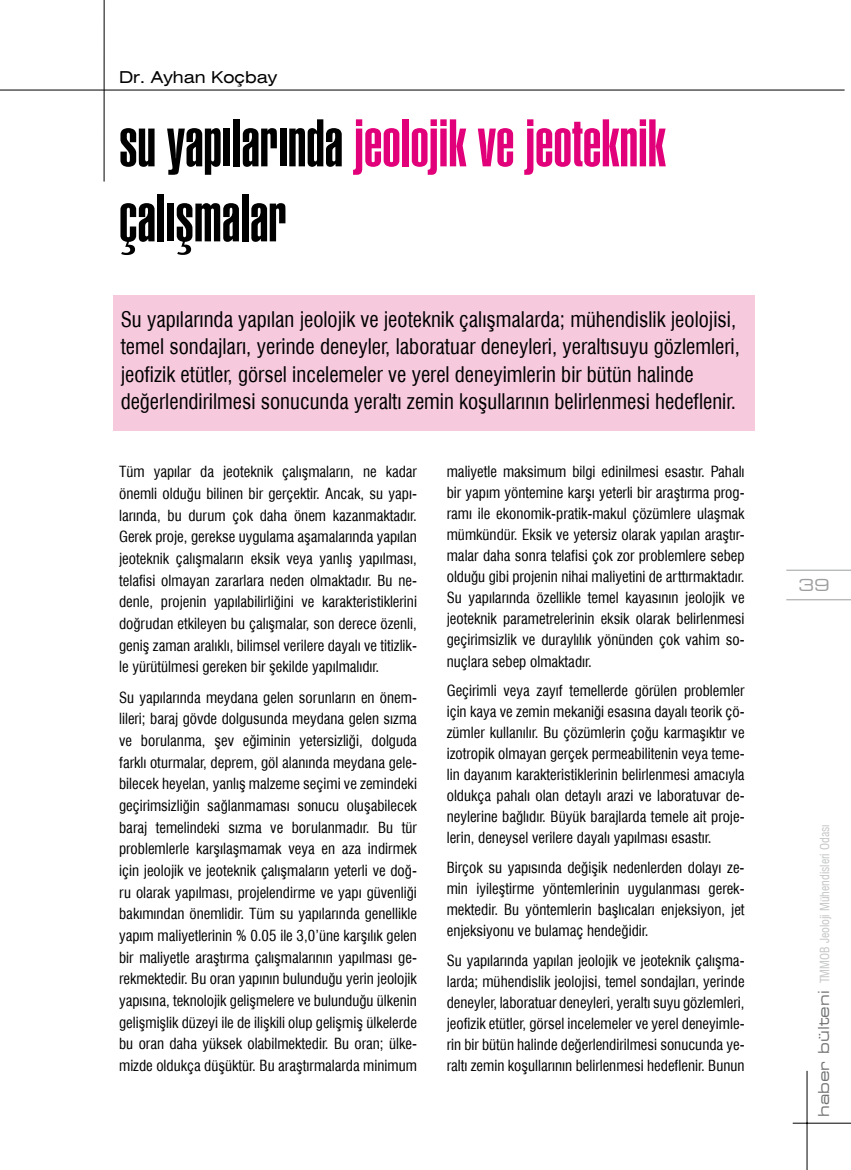
<style>
.page{position:relative;width:851px;height:1170px;background:#fff}
.page>*{position:absolute;margin:0;border:0;box-sizing:border-box;transform-origin:0 0}
.t1{font:700 66px/75px "TFF Hlv Ult Cmprs";color:#000}
.t2{font:condensed 21px/27.3px "Swiss 721 BT";color:#000}
.t3{font:expanded 16.5px "Swiss 721 BT";color:#000}
.t4{font:expanded 16.5px "Square 721 BT";color:#9c9e9f}
.t5{font:condensed 15px/21.6px "Swiss 721 BT";color:#000;text-align:justify}
.t6{font:12px "Swiss 721 Condensed BT";color:#c6c7c8}
.s1{color:#e2007a}
.s2{font-family:"Square 721 BT";font-stretch:expanded;font-size:15px;color:#707172}
</style>
<div class="page">
<hr style="left:104px;top:0;width:1px;height:181px;background:#000">
<hr style="left:0;top:90px;width:844px;height:1px;background:#000">
<hr style="left:786px;top:569px;width:64px;height:1px;background:#9c9e9f">
<hr style="left:786px;top:599px;width:64px;height:1px;background:#9c9e9f">
<hr style="left:792px;top:1122px;width:58px;height:1px;background:#000">
<hr style="left:806px;top:1070px;width:1px;height:99px;background:#000">
<div style="left:113px;top:295px;width:641px;height:135px;background:#f7c9dd"></div>
<p class="t3" style="left:119px;top:67px;width:159px">Dr. Ayhan Koçbay</p>
<h1 class="t1" style="left:119px;top:106px;width:548px">su yapılarında <span class="s1">jeolojik ve jeoteknik </span>çalışmalar</h1>
<p class="t2" style="left:121px;top:306px;width:620px">Su yapılarında yapılan jeolojik ve jeoteknik çalışmalarda; mühendislik jeolojisi, temel sondajları, yerinde deneyler, laboratuar deneyleri, yeraltısuyu gözlemleri, jeofizik etütler, görsel incelemeler ve yerel deneyimlerin bir bütün halinde değerlendirilmesi sonucunda yeraltı zemin koşullarının belirlenmesi hedeflenir.</p>
<p class="t5" style="left:119px;top:461px;width:299px">Tüm yapılar da jeoteknik çalışmaların, ne kadar önemli olduğu bilinen bir gerçektir. Ancak, su yapı&shy;larında, bu durum çok daha önem kazanmaktadır.<br>Gerek proje, gerekse uygulama aşamalarında yapılan jeoteknik çalışmaların eksik veya yanlış yapılması, telafisi olmayan zararlara neden olmaktadır. Bu ne&shy;denle, projenin yapılabilirliğini ve karakteristiklerini doğrudan etkileyen bu çalışmalar, son derece özenli, geniş zaman aralıklı, bilimsel verilere dayalı ve titizlik&shy;le yürütülmesi gereken bir şekilde yapılmalıdır.</p>
<p class="t5" style="left:119px;top:686px;width:299px">Su yapılarında meydana gelen sorunların en önem&shy;lileri; baraj gövde dolgusunda meydana gelen sızma ve borulanma, şev eğiminin yetersizliği, dolguda farklı oturmalar, deprem, göl alanında meydana gele&shy;bilecek heyelan, yanlış malzeme seçimi ve zemindeki geçirimsizliğin sağlanmaması sonucu oluşabilecek baraj temelindeki sızma ve borulanmadır. Bu tür problemlerle karşılaşmamak veya en aza indirmek için jeolojik ve jeoteknik çalışmaların yeterli ve doğ&shy;ru olarak yapılması, projelendirme ve yapı güvenliği bakımından önemlidir. Tüm su yapılarında genellikle yapım maliyetlerinin % 0.05 ile 3,0’üne karşılık gelen bir maliyetle araştırma çalışmalarının yapılması ge&shy;rekmektedir. Bu oran yapının bulunduğu yerin jeolojik yapısına, teknolojik gelişmelere ve bulunduğu ülkenin gelişmişlik düzeyi ile de ilişkili olup gelişmiş ülkelerde bu oran daha yüksek olabilmektedir. Bu oran; ülke&shy;mizde oldukça düşüktür. Bu araştırmalarda minimum</p>
<p class="t5" style="left:446px;top:461px;width:299px;line-height:21px">maliyetle maksimum bilgi edinilmesi esastır. Pahalı bir yapım yöntemine karşı yeterli bir araştırma prog&shy;ramı ile ekonomik-pratik-makul çözümlere ulaşmak mümkündür. Eksik ve yetersiz olarak yapılan araştır&shy;malar daha sonra telafisi çok zor problemlere sebep olduğu gibi projenin nihai maliyetini de arttırmaktadır.<br>Su yapılarında özellikle temel kayasının jeolojik ve jeoteknik parametrelerinin eksik olarak belirlenmesi geçirimsizlik ve duraylılık yönünden çok vahim so&shy;nuçlara sebep olmaktadır.</p>
<p class="t5" style="left:446px;top:680px;width:299px;line-height:21px">Geçirimli veya zayıf temellerde görülen problemler için kaya ve zemin mekaniği esasına dayalı teorik çö&shy;zümler kullanılır. Bu çözümlerin çoğu karmaşıktır ve izotropik olmayan gerçek permeabilitenin veya teme&shy;lin dayanım karakteristiklerinin belirlenmesi amacıyla oldukça pahalı olan detaylı arazi ve laboratuvar de&shy;neylerine bağlıdır. Büyük barajlarda temele ait proje&shy;lerin, deneysel verilere dayalı yapılması esastır.</p>
<p class="t5" style="left:446px;top:856px;width:299px;line-height:21px">Birçok su yapısında değişik nedenlerden dolayı ze&shy;min iyileştirme yöntemlerinin uygulanması gerek&shy;mektedir. Bu yöntemlerin başlıcaları enjeksiyon, jet enjeksiyonu ve bulamaç hendeğidir.</p>
<p class="t5" style="left:446px;top:949px;width:299px;line-height:21px">Su yapılarında yapılan jeolojik ve jeoteknik çalışma&shy;larda; mühendislik jeolojisi, temel sondajları, yerinde deneyler, laboratuar deneyleri, yeraltı suyu gözlemleri, jeofizik etütler, görsel incelemeler ve yerel deneyimle&shy;rin bir bütün halinde değerlendirilmesi sonucunda ye&shy;raltı zemin koşullarının belirlenmesi hedeflenir. Bunun</p>
<p class="t4" style="left:798px;top:575px;width:33px">39</p>
<p class="t6" style="left:817px;top:1116px;width:294px;rotate:-90deg"><span class="s2">haber bülteni</span> TMMOB Jeoloji Mühendisleri Odasý</p>
</div>
